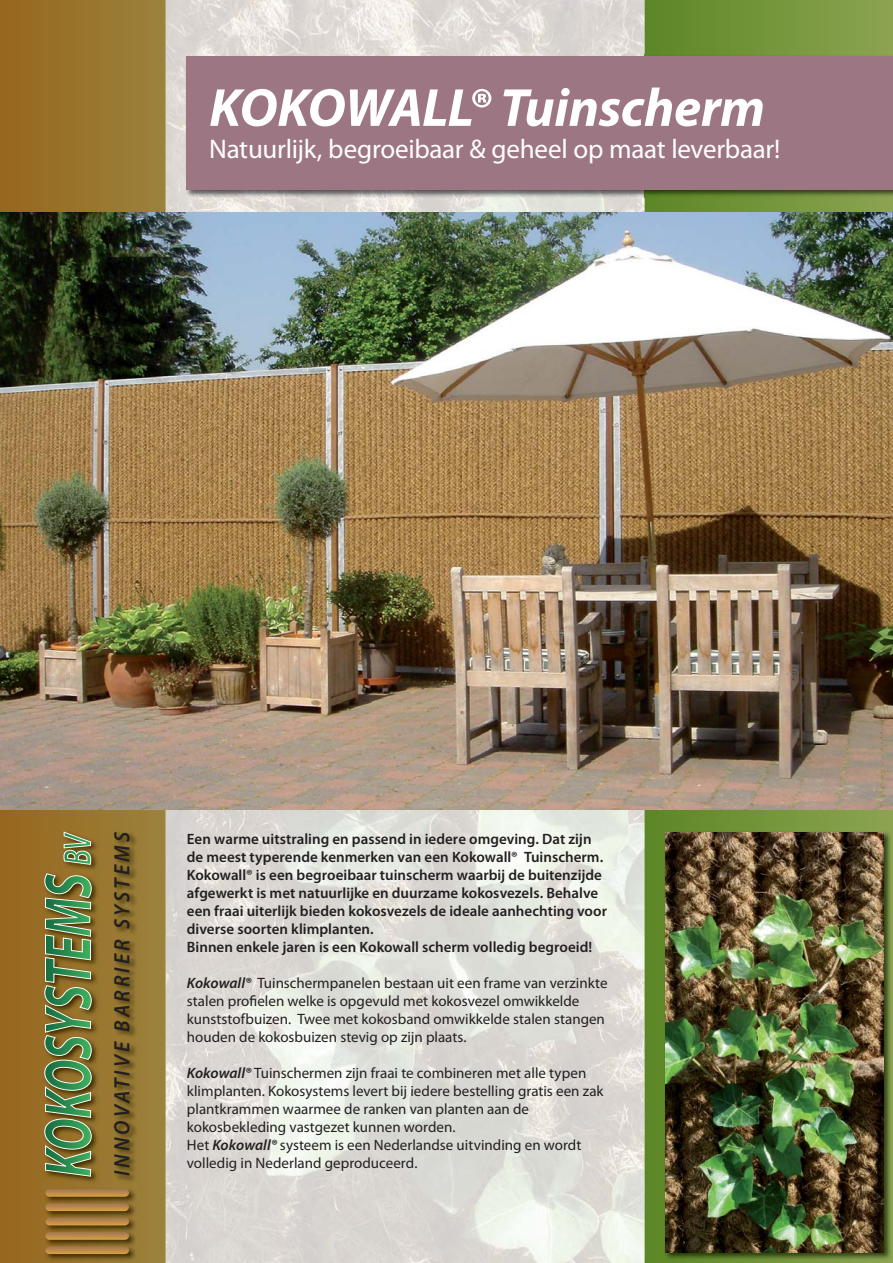
<style>
.page{position:relative;width:893px;height:1263px;background:#fff}
.page>*{position:absolute;margin:0;border:0;box-sizing:border-box;transform-origin:0 0}
.t1{font:italic 700 54px "Myriad Pro";letter-spacing:-.01em;color:#fff}
.t2{font:27px "Myriad Pro";letter-spacing:-.01em;color:#fff}
.t3{font:italic 600 22.2px "Myriad Pro";letter-spacing:.15em;color:#231f20;scale:.93 1}
.t4{font:15px/18px "Myriad Pro";color:#231f20}
.t5{font:600 15px/18px "Myriad Pro";color:#231f20}
.s1{font-weight:600;font-style:italic}
</style>
<div class="page">
<img style="left:166px;top:0;width:478px;height:106px">
<img style="left:166px;top:106px;width:37px;height:1157px">
<img style="left:203px;top:197px;width:441px;height:823px">
<img style="left:203px;top:1020px;width:441px;height:243px">
<svg style="left:0;top:0;width:166px;height:1263px;background:#99732c"></svg>
<svg style="left:644px;top:0;width:249px;height:1263px;background:#71933a"></svg>
<img style="left:43px;top:830px;width:94px;height:431px">
<svg style="left:45px;top:1189px;width:84px;height:8px"></svg>
<svg style="left:45px;top:1246px;width:84px;height:8px"></svg>
<svg style="left:45px;top:1232px;width:84px;height:8px"></svg>
<svg style="left:45px;top:1218px;width:84px;height:7px"></svg>
<svg style="left:45px;top:1203px;width:84px;height:8px"></svg>
<svg style="left:44px;top:831px;width:75px;height:346px;background:#7d7e42"></svg>
<img style="left:185px;top:55px;width:708px;height:142px">
<div style="left:187px;top:57px;width:706px;height:133px;background:#9d7684"></div>
<img style="left:0;top:213px;width:893px;height:597px">
<img style="left:664px;top:831px;width:227px;height:429px">
<img style="left:666px;top:833px;width:217px;height:420px">
<h1 class="t1" style="left:209px;top:76px;width:557px">KOKOWALL® Tuinscherm</h1>
<h2 class="t2" style="left:209px;top:139px;width:572px">Natuurlijk, begroeibaar &amp; geheel op maat leverbaar!</h2>
<h3 class="t3" style="left:109px;top:1176px;width:372px;rotate:-90deg">INNOVATIVE BARRIER SYSTEMS</h3>
<p class="t5" style="left:187px;top:831px;width:422px">Een warme uitstraling en passend in iedere omgeving. Dat zijn de meest typerende kenmerken van een Kokowall® Tuinscherm.<br>Kokowall® is een begroeibaar tuinscherm waarbij de buitenzijde afgewerkt is met natuurlijke en duurzame kokosvezels. Behalve een fraai uiterlijk bieden kokosvezels de ideale aanhechting voor diverse soorten klimplanten.<br>Binnen enkele jaren is een Kokowall scherm volledig begroeid!</p>
<p class="t4" style="left:187px;top:975px;width:422px"><span class="s1">Kokowall®</span> Tuinschermpanelen bestaan uit een frame van verzinkte stalen profielen welke is opgevuld met kokosvezel omwikkelde kunststofbuizen. Twee met kokosband omwikkelde stalen stangen houden de kokosbuizen stevig op zijn plaats.</p>
<p class="t4" style="left:187px;top:1065px;width:418px"><span class="s1">Kokowall®</span> Tuinschermen zijn fraai te combineren met alle typen klimplanten. Kokosystems levert bij iedere bestelling gratis een zak plantkrammen waarmee de ranken van planten aan de kokosbekleding vastgezet kunnen worden.<br>Het <span class="s1">Kokowall®</span> systeem is een Nederlandse uitvinding en wordt volledig in Nederland geproduceerd.</p>
</div>
